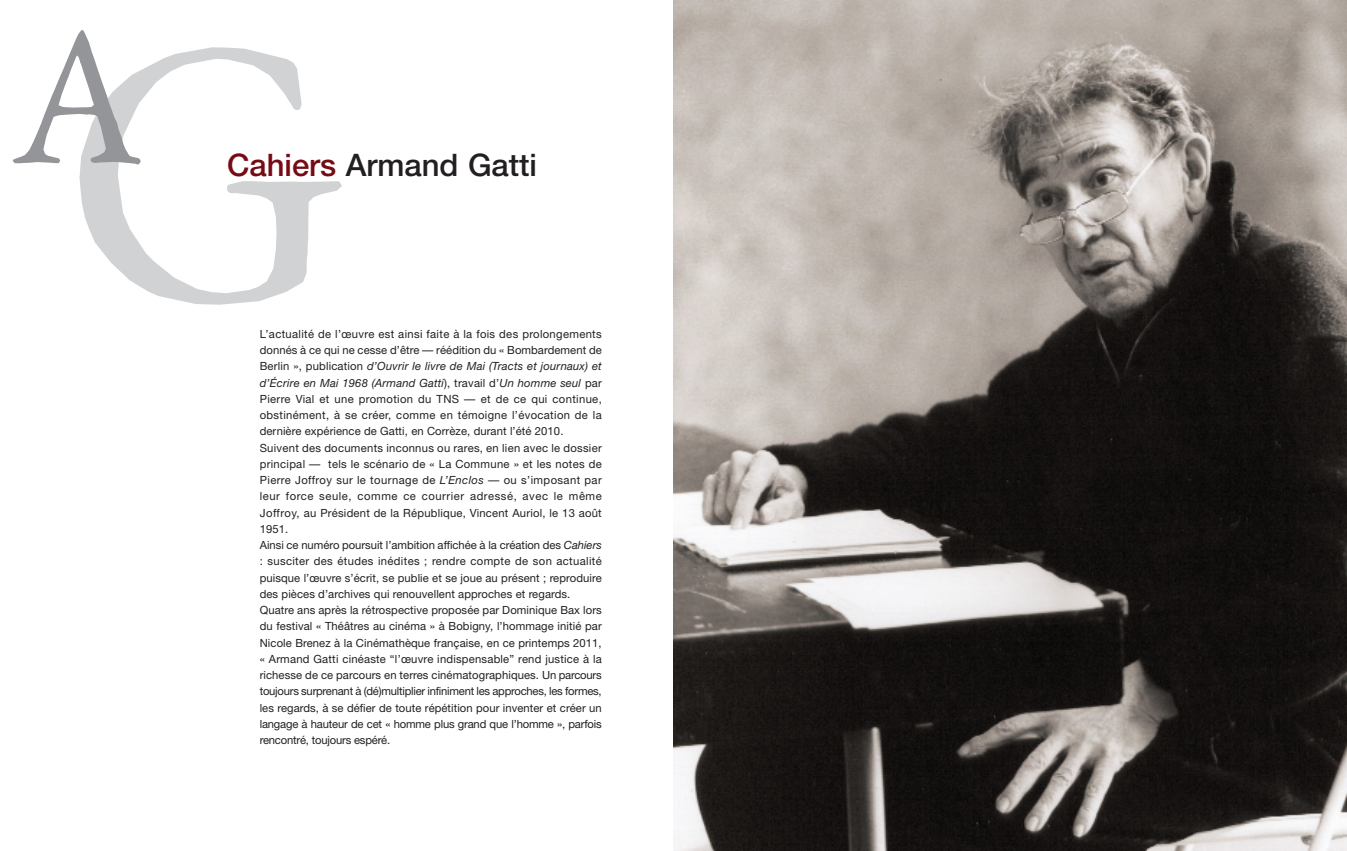
<style>
.page{position:relative;width:1347px;height:851px;background:#fff}
.page>*{position:absolute;margin:0;border:0;box-sizing:border-box;transform-origin:0 0}
.t1{font:180.88px "Garamont Amsterdam Exp BQ";color:#939598}
.t2{font:500 31px "Helvetica Neue";color:#231f20}
.t3{font:11.25px/16.2px "Helvetica Neue";letter-spacing:.01em;color:#231f20}
.s1{font-size:348.62px;color:#d1d2d4}
.s2{color:#750c15}
.s3{font-style:italic}
</style>
<div class="page">
<img style="left:673px;top:0;width:673px;height:850px">
<h1 class="t1" style="left:13px;top:-5px;width:334px">A<span class="s1">G</span></h1>
<h2 class="t2" style="left:227px;top:154px;width:311px"><span class="s2">Cahiers</span> Armand Gatti</h2>
<p class="t3" style="left:260px;top:326px;width:343px">L’actualité de l’œuvre est ainsi faite à la fois des prolongements donnés à ce qui ne cesse d’être — réédition du « Bombardement de Berlin », publication <span class="s3">d’Ouvrir le livre de Mai (Tracts et journaux) et d’Écrire en Mai 1968 (Armand Gatti</span>), travail d’<span class="s3">Un homme seul</span> par Pierre Vial et une promotion du TNS — et de ce qui continue, obstinément, à se créer, comme en témoigne l’évocation de la dernière expérience de Gatti, en Corrèze, durant l’été 2010.<br>Suivent des documents inconnus ou rares, en lien avec le dossier principal — tels le scénario de « La Commune » et les notes de Pierre Joffroy sur le tournage de <span class="s3">L’Enclos</span> — ou s’imposant par leur force seule, comme ce courrier adressé, avec le même Joffroy, au Président de la République, Vincent Auriol, le 13 août 1951.<br>Ainsi ce numéro poursuit l’ambition affichée à la création des <span class="s3">Cahiers </span>: susciter des études inédites ; rendre compte de son actualité puisque l’œuvre s’écrit, se publie et se joue au présent ; reproduire des pièces d’archives qui renouvellent approches et regards.<br>Quatre ans après la rétrospective proposée par Dominique Bax lors du festival « Théâtres au cinéma » à Bobigny, l’hommage initié par Nicole Brenez à la Cinémathèque française, en ce printemps 2011, « Armand Gatti cinéaste “l’œuvre indispensable” rend justice à la richesse de ce parcours en terres cinématographiques. Un parcours toujours surprenant à (dé)multiplier infiniment les approches, les formes, les regards, à se défier de toute répétition pour inventer et créer un langage à hauteur de cet « homme plus grand que l’homme », parfois rencontré, toujours espéré.</p>
</div>
